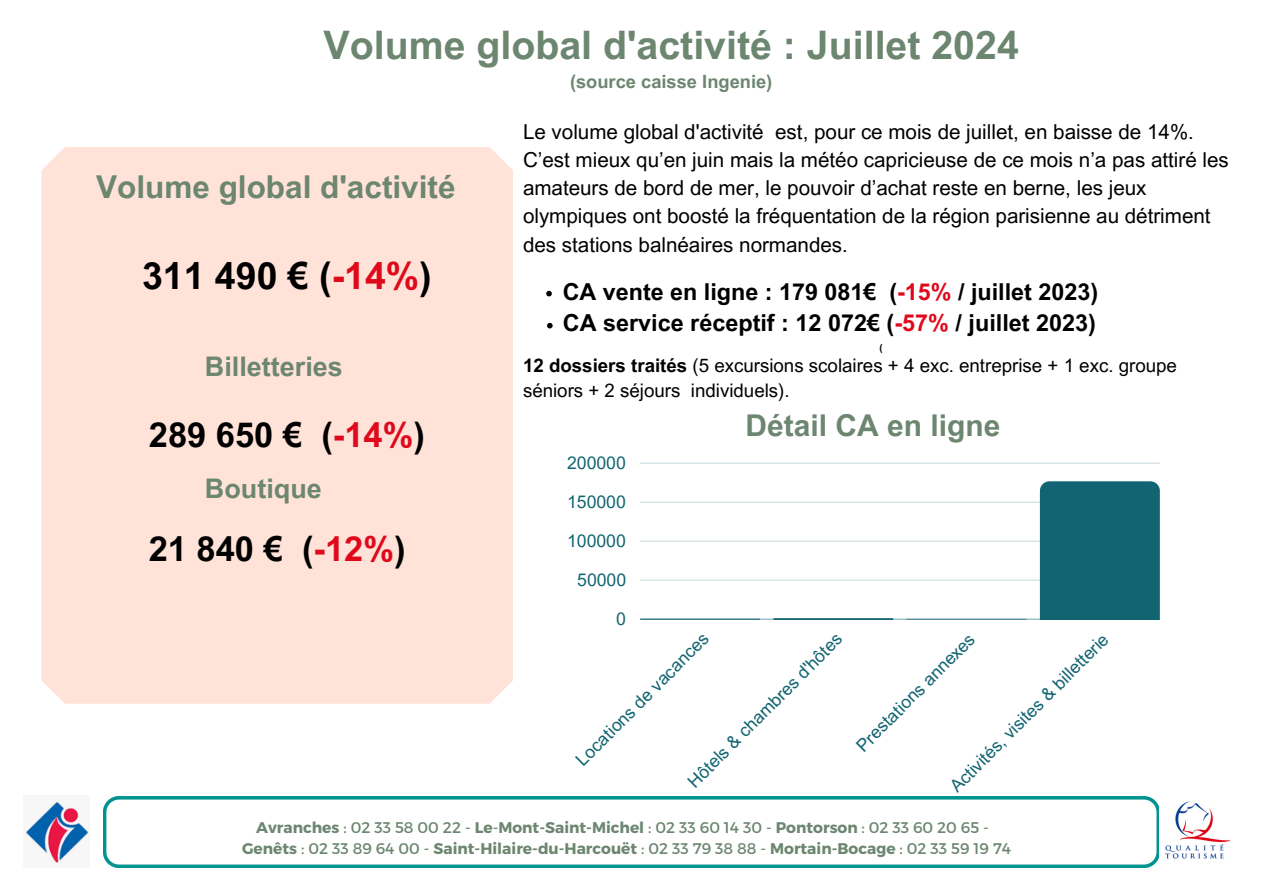
<style>
.page{position:relative;width:1263px;height:894px;background:#fff}
.page>*{position:absolute;margin:0;border:0;box-sizing:border-box;transform-origin:0 0}
.t1{font:700 39.3px "Arial MT Pro";color:#6c8670}
.t2{font:700 37.5px "Arial MT Pro";color:#000}
.t3{font:700 34.5px "Arial MT Pro";color:#000}
.t4{font:700 31.5px "Arial MT Pro";color:#6c8670}
.t5{font:700 30px "Arial MT Pro";color:#6c8670}
.t6{font:700 27px "Arial MT Pro";color:#6c8670}
.t7{font:700 23.4px "Arial MT Pro";color:#000}
.t8{font:20.55px/28px "Arial MT Pro";color:#000}
.t9{font:18.75px/25.7px "Arial MT Pro";color:#000}
.t10{font:700 18.3px "Arial MT Pro";color:#6c8670}
.t11{font:17.55px "Arial MT Pro";color:#116471}
.t12{font:700 15.45px "Montserrat";color:#6c8670}
.t13{font:700 9.6px "Arial MT Pro";color:#000}
.s1{color:#e0091c}
.s2{font-weight:700}
.s3{font-weight:400}
</style>
<div class="page">
<svg style="left:103px;top:796px;width:1056px;height:71px"></svg>
<img style="left:1165px;top:801px;width:66px;height:58px">
<div style="left:41px;top:147px;width:472px;height:556px;background:#ffe3d9"></div>
<img style="left:25px;top:800px;width:64px;height:65px">
<svg style="left:546px;top:291px;width:6px;height:5px"></svg>
<svg style="left:547px;top:323px;width:6px;height:5px"></svg>
<hr style="left:640px;top:618px;width:520px;height:1px;background:#116471;opacity:.6">
<hr style="left:640px;top:579px;width:520px;height:1px;background:#ecf2f3">
<hr style="left:640px;top:540px;width:520px;height:1px;background:#ecf2f3">
<hr style="left:640px;top:501px;width:520px;height:1px;background:#ecf2f3">
<hr style="left:640px;top:462px;width:520px;height:1px;background:#ecf2f3">
<svg style="left:640px;top:618px;width:120px;height:1px"></svg>
<svg style="left:773px;top:618px;width:120px;height:1px"></svg>
<svg style="left:907px;top:618px;width:119px;height:1px"></svg>
<div style="left:1040px;top:481px;width:120px;height:138px;background:#116471"></div>
<h1 class="t1" style="left:324px;top:31px;width:697px">Volume global d'activité : Juillet 2024</h1>
<h1 class="t10" style="left:570px;top:74px;width:204px">(source caisse Ingenie)</h1>
<h3 class="t4" style="left:96px;top:175px;width:361px">Volume global d'activité</h3>
<h2 class="t2" style="left:142px;top:261px;width:291px">311 490 € (<span class="s1">-14%</span>)</h2>
<h3 class="t6" style="left:205px;top:356px;width:140px">Billetteries</h3>
<h5 class="t3" style="left:149px;top:422px;width:278px">289 650 € (<span class="s1">-14%</span>)</h5>
<h2 class="t6" style="left:205px;top:478px;width:118px">Boutique</h2>
<p class="t3" style="left:149px;top:535px;width:258px">21 840 € (<span class="s1">-12%</span>)</p>
<p class="t8" style="left:523px;top:121px;width:707px">Le volume global d'activité est, pour ce mois de juillet, en baisse de 14%.<br>C’est mieux qu’en juin mais la météo capricieuse de ce mois n’a pas attiré les amateurs de bord de mer, le pouvoir d’achat reste en berne, les jeux olympiques ont boosté la fréquentation de la région parisienne au détriment des stations balnéaires normandes.</p>
<h5 class="t7" style="left:563px;top:282px;width:537px">CA vente en ligne : 179 081€ (<span class="s1">-15%</span> / juillet 2023)</h5>
<h3 class="t7" style="left:563px;top:314px;width:535px">CA service réceptif : 12 072€ (<span class="s1">-57%</span> / juillet 2023)</h3>
<p class="t13" style="left:879px;top:344px;width:5px">(</p>
<p class="t9" style="left:523px;top:354px;width:655px"><span class="s2">12 dossiers traités</span> (5 excursions scolaires + 4 exc. entreprise + 1 exc. groupe séniors + 2 séjours individuels).</p>
<p class="t5" style="left:745px;top:414px;width:256px">Détail CA en ligne</p>
<p class="t11" style="left:567px;top:456px;width:60px">200000</p>
<p class="t11" style="left:567px;top:495px;width:60px">150000</p>
<p class="t11" style="left:567px;top:534px;width:60px">100000</p>
<p class="t11" style="left:577px;top:573px;width:50px">50000</p>
<p class="t11" style="left:616px;top:612px;width:11px">0</p>
<p class="t11" style="left:574px;top:757px;width:181px;rotate:-45deg">Locations de vacances</p>
<p class="t11" style="left:686px;top:779px;width:211px;rotate:-45deg">Hôtels &amp; chambres d'hôtes</p>
<p class="t11" style="left:855px;top:743px;width:160px;rotate:-45deg">Prestations annexes</p>
<p class="t11" style="left:948px;top:783px;width:217px;rotate:-45deg">Activités, visites &amp; bil et erie</p>
<p class="t12" style="left:256px;top:817px;width:734px">Avranches <span class="s3">: 02 33 58 00 22 -</span> Le<span class="s3">-</span>Mont-Saint-Michel <span class="s3">: 02 33 60 14 30 -</span> Pontorson <span class="s3">: 02 33 60 20 65 -</span></p>
<p class="t12" style="left:242px;top:838px;width:770px">Genêts <span class="s3">: 02 33 89 64 00 -</span> Saint-Hilaire-du-Harcouët <span class="s3">: 02 33 79 38 88 -</span> Mortain-Bocage <span class="s3">: 02 33 59 19 74</span></p>
</div>
